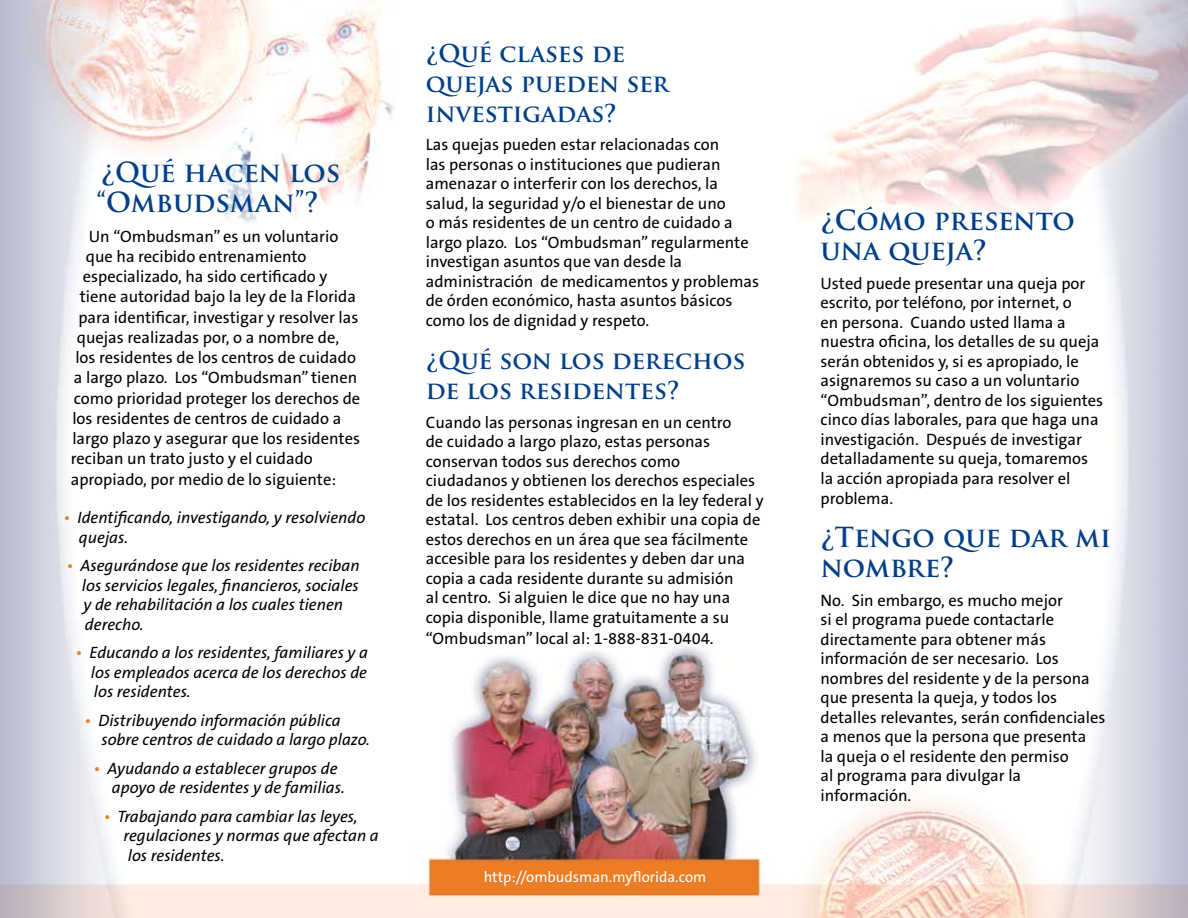
<style>
.page{position:relative;width:1188px;height:918px;background:#fff}
.page>*{position:absolute;margin:0;border:0;box-sizing:border-box;transform-origin:0 0}
.t1{font:700 27px/30px "Trajan Pro";color:#023f88}
.t2{font:700 24px/30px "Trajan Pro";color:#023f88}
.t3{font:16.5px/19.5px "The Sans B5 Plain";color:#000}
.t4{font:italic 16.5px/19.5px "The Sans B5 Plain";color:#000}
.t5{font:15px "The Sans B5 Plain";color:#fff}
.s1{color:#eb7d23}
</style>
<div class="page">
<img style="left:0;top:0;width:1188px;height:918px">
<h1 class="t1" style="left:96px;top:158px;width:246px">¿Qué hacen los “Ombudsman”?</h1>
<p class="t3" style="left:89px;top:227px;width:251px">Un “Ombudsman” es un voluntario</p>
<p class="t3" style="left:86px;top:248px;width:222px">que ha recibido entrenamiento</p>
<p class="t3" style="left:83px;top:268px;width:246px">especializado, ha sido certificado y</p>
<p class="t3" style="left:80px;top:288px;width:278px">tiene autoridad bajo la ley de la Florida</p>
<p class="t3" style="left:78px;top:308px;width:282px">para identificar, investigar y resolver las</p>
<p class="t3" style="left:77px;top:329px;width:264px">quejas realizadas por, o a nombre de,</p>
<p class="t3" style="left:75px;top:349px;width:282px">los residentes de los centros de cuidado</p>
<p class="t3" style="left:74px;top:369px;width:285px">a largo plazo. Los “Ombudsman” tienen</p>
<p class="t3" style="left:74px;top:389px;width:288px">como prioridad proteger los derechos de</p>
<p class="t3" style="left:72px;top:410px;width:270px">los residentes de centros de cuidado a</p>
<p class="t3" style="left:72px;top:430px;width:289px">largo plazo y asegurar que los residentes</p>
<p class="t3" style="left:71px;top:450px;width:244px">reciban un trato justo y el cuidado</p>
<p class="t3" style="left:71px;top:471px;width:267px">apropiado, por medio de lo siguiente:</p>
<p class="t4" style="left:79px;top:509px;width:288px;text-indent:-16px"><span class="s1">•</span> Identificando, investigando, y resolviendo quejas.</p>
<p class="t4" style="left:82px;top:557px;width:279px;text-indent:-16px"><span class="s1">•</span> Asegurándose que los residentes reciban los servicios legales, financieros, sociales y de rehabilitación a los cuales tienen derecho.</p>
<p class="t4" style="left:91px;top:644px;width:279px;text-align:justify;text-indent:-16px"><span class="s1">•</span> Educando a los residentes, familiares y a los empleados acerca de los derechos de los residentes.</p>
<p class="t4" style="left:101px;top:711px;width:270px;text-indent:-17px"><span class="s1">•</span> Distribuyendo información pública sobre centros de cuidado a largo plazo.</p>
<p class="t4" style="left:112px;top:759px;width:234px;text-indent:-19px"><span class="s1">•</span> Ayudando a establecer grupos de apoyo de residentes y de familias.</p>
<p class="t4" style="left:123px;top:807px;width:257px;text-indent:-19px"><span class="s1">•</span> Trabajando para cambiar las leyes, regulaciones y normas que afectan a los residentes.</p>
<h2 class="t2" style="left:426px;top:38px;width:245px">¿Qué clases de quejas pueden ser investigadas?</h2>
<p class="t3" style="left:426px;top:136px;width:335px">Las quejas pueden estar relacionadas con<br>las personas o instituciones que pudieran amenazar o interferir con los derechos, la salud, la seguridad y/o el bienestar de uno<br>o más residentes de un centro de cuidado a largo plazo. Los “Ombudsman” regularmente investigan asuntos que van desde la administración de medicamentos y problemas de órden económico, hasta asuntos básicos como los de dignidad y respeto.</p>
<h2 class="t2" style="left:426px;top:346px;width:321px">¿Qué son los derechos de los residentes?</h2>
<p class="t3" style="left:426px;top:413px;width:339px">Cuando las personas ingresan en un centro<br>de cuidado a largo plazo, estas personas conservan todos sus derechos como ciudadanos y obtienen los derechos especiales de los residentes establecidos en la ley federal y estatal. Los centros deben exhibir una copia de estos derechos en un área que sea fácilmente accesible para los residentes y deben dar una copia a cada residente durante su admisión<br>al centro. Si alguien le dice que no hay una copia disponible, llame gratuitamente a su</p>
<p class="t3" style="left:426px;top:629px;width:289px">“Ombudsman” local al: 1-888-831-0404.</p>
<p class="t5" style="left:484px;top:869px;width:224px">http://ombudsman.myflorida.com</p>
<h1 class="t1" style="left:820px;top:206px;width:256px">¿Cómo presento una queja?</h1>
<p class="t3" style="left:820px;top:274px;width:284px">Usted puede presentar una queja por escrito, por teléfono, por internet, o<br>en persona. Cuando usted llama a nuestra oficina, los detalles de su queja serán obtenidos y, si es apropiado, le asignaremos su caso a un voluntario “Ombudsman”, dentro de los siguientes cinco días laborales, para que haga una investigación. Después de investigar detalladamente su queja, tomaremos la acción apropiada para resolver el problema.</p>
<h1 class="t1" style="left:820px;top:523px;width:292px">¿Tengo que dar mi nombre?</h1>
<p class="t3" style="left:820px;top:591px;width:287px">No. Sin embargo, es mucho mejor<br>si el programa puede contactarle directamente para obtener más información de ser necesario. Los nombres del residente y de la persona que presenta la queja, y todos los detalles relevantes, serán confidenciales a menos que la persona que presenta<br>la queja o el residente den permiso<br>al programa para divulgar la información.</p>
</div>
